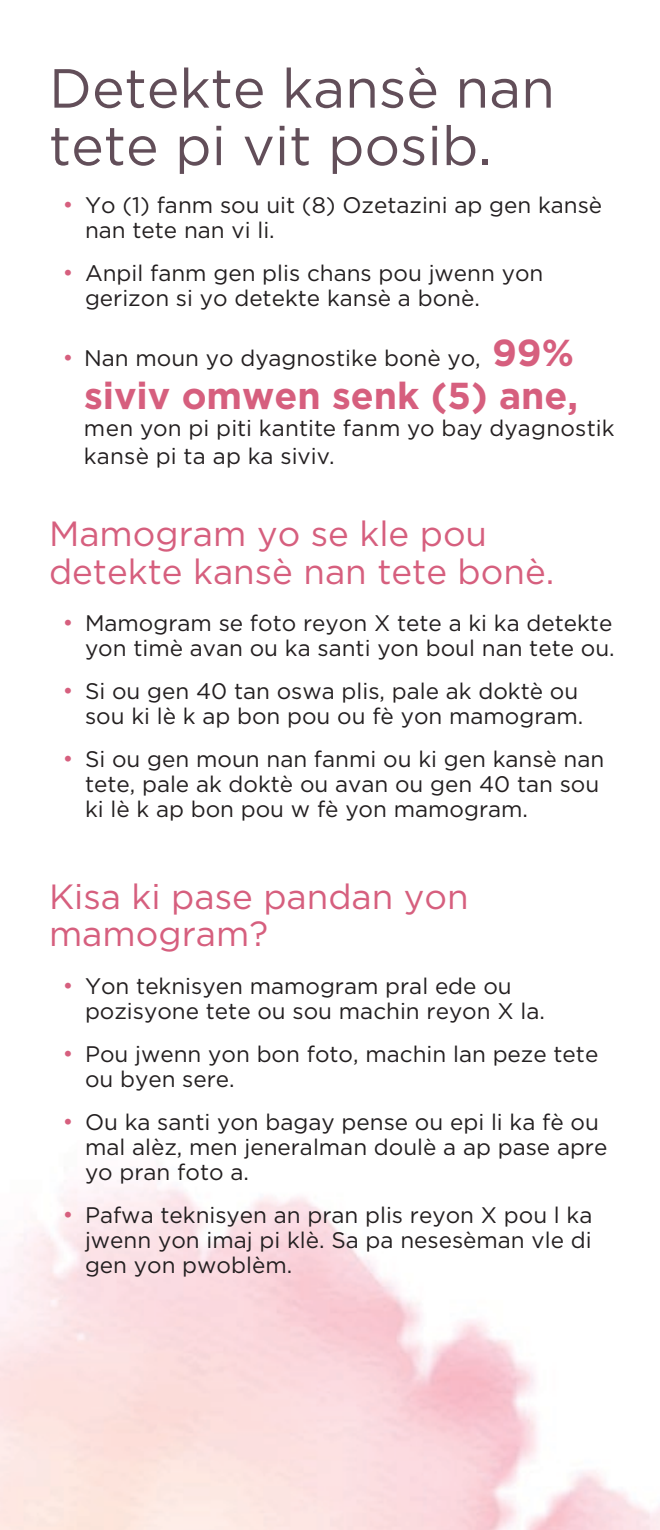
<style>
.page{position:relative;width:660px;height:1530px;background:#fff}
.page>*{position:absolute;margin:0;border:0;box-sizing:border-box;transform-origin:0 0}
.t1{font:55px/57.5px "Gotham";color:#624e59}
.t2{font:700 37.5px "Gotham";color:#d65f7e}
.t3{font:35px/37.5px "Gotham";color:#d65f7e}
.t4{font:22.5px/25px "Gotham";color:#231f20}
.s1{font-weight:300;font-size:23.75px;color:#d65f7e}
.s2{font-weight:700;font-size:37.5px;color:#d65f7e}
</style>
<div class="page">
<h1 class="t1" style="left:49px;top:58px;width:507px">Detekte kansè nan tete pi vit posib.</h1>
<p class="t4" style="left:85px;top:192px;width:519px;text-indent:-22px"><span class="s1">•</span> Yo (1) fanm sou uit (8) Ozetazini ap gen kansè nan tete nan vi li.</p>
<p class="t4" style="left:85px;top:260px;width:460px;text-indent:-22px"><span class="s1">•</span> Anpil fanm gen plis chans pou jwenn yon gerizon si yo detekte kansè a bonè.</p>
<p class="t4" style="left:62px;top:345px;width:513px"><span class="s1">•</span> Nan moun yo dyagnostike bonè yo, <span class="s2">99%</span></p>
<h2 class="t2" style="left:84px;top:370px;width:496px">siviv omwen senk (5) ane,</h2>
<p class="t4" style="left:84px;top:414px;width:532px;line-height:27.5px">men yon pi piti kantite fanm yo bay dyagnostik kansè pi ta ap ka siviv.</p>
<h3 class="t3" style="left:49px;top:514px;width:507px">Mamogram yo se kle pou detekte kansè nan tete bonè.</h3>
<p class="t4" style="left:62px;top:610px;width:554px;text-align:right"><span class="s1">•</span> Mamogram se foto reyon X tete a ki ka detekte yon timè avan ou ka santi yon boul nan tete ou.</p>
<p class="t4" style="left:62px;top:678px;width:523px;text-align:right"><span class="s1">•</span> Si ou gen 40 tan oswa plis, pale ak doktè ou sou ki lè k ap bon pou ou fè yon mamogram.</p>
<p class="t4" style="left:85px;top:746px;width:521px;text-indent:-22px"><span class="s1">•</span> Si ou gen moun nan fanmi ou ki gen kansè nan tete, pale ak doktè ou avan ou gen 40 tan sou ki lè k ap bon pou w fè yon mamogram.</p>
<h3 class="t3" style="left:49px;top:877px;width:421px">Kisa ki pase pandan yon mamogram?</h3>
<p class="t4" style="left:85px;top:973px;width:461px;text-indent:-22px"><span class="s1">•</span> Yon teknisyen mamogram pral ede ou pozisyone tete ou sou machin reyon X la.</p>
<p class="t4" style="left:85px;top:1041px;width:515px;text-indent:-22px"><span class="s1">•</span> Pou jwenn yon bon foto, machin lan peze tete ou byen sere.</p>
<p class="t4" style="left:85px;top:1109px;width:524px;text-indent:-22px"><span class="s1">•</span> Ou ka santi yon bagay pense ou epi li ka fè ou mal alèz, men jeneralman doulè a ap pase apre yo pran foto a.</p>
<p class="t4" style="left:85px;top:1202px;width:509px;text-align:justify;text-indent:-22px"><span class="s1">•</span> Pafwa teknisyen an pran plis reyon X pou l ka jwenn yon imaj pi klè. Sa pa nesesèman vle di gen yon pwoblèm.</p>
</div>
